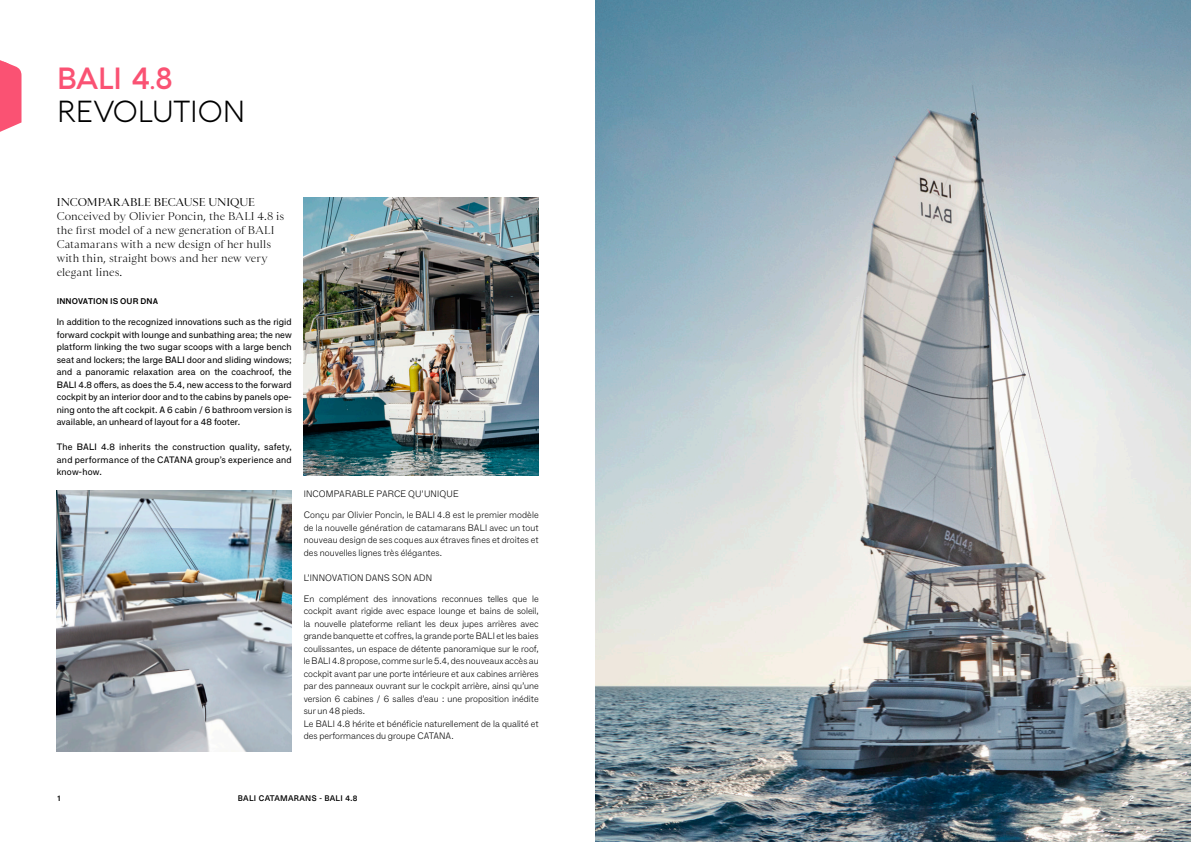
<style>
.page{position:relative;width:1191px;height:842px;background:#fff}
.page>*{position:absolute;margin:0;border:0;box-sizing:border-box;transform-origin:0 0}
.t1{font:300 30px/33px "Aquawax Pro";letter-spacing:-.01em;color:#000}
.t2{font:300 10.5px/14px "Sainte Colombe Web";letter-spacing:-.005em;color:#000}
.t3{font:10.5px "Sainte Colombe Web";letter-spacing:-.01em;color:#000}
.t4{font:100 9px/12.5px "F Grotesk";color:#000;text-align:justify}
.t5{font:9px/12.5px "F Grotesk";letter-spacing:.015em;color:#000;text-align:justify}
.t6{font:500 8px "Neue Haas Unica";letter-spacing:.03em;color:#000}
.t7{font:8px "F Grotesk Demi";letter-spacing:.015em;color:#000}
.t8{font:500 8px "Neue Haas Unica";color:#fff}
.s1{font-weight:600;color:#fa5273}
.s2{color:#fa5273}
</style>
<div class="page">
<img style="left:595px;top:0;width:596px;height:842px">
<img style="left:304px;top:197px;width:235px;height:279px">
<img style="left:57px;top:490px;width:235px;height:262px">
<svg style="left:0;top:60px;width:22px;height:72px"></svg>
<h1 class="t1" style="left:57px;top:60px;width:190px"><span class="s1">BALI 4</span><span class="s2">.</span><span class="s1">8<br></span>REVOLUTION</h1>
<p class="t3" style="left:57px;top:194px;width:200px">INCOMPARABLE BECAUSE UNIQUE</p>
<p class="t2" style="left:57px;top:209px;width:229px">Conceived by Olivier Poncin, the BALI 4.8 is the first model of a new generation of BALI Catamarans with a new design of her hulls with thin, straight bows and her new very elegant lines.</p>
<p class="t7" style="left:57px;top:295px;width:103px">INNOVATION IS OUR DNA</p>
<p class="t5" style="left:57px;top:315px;width:236px">In addition to the recognized innovations such as the rigid forward cockpit with lounge and sunbathing area; the new platform linking the two sugar scoops with a large bench seat and lockers; the large BALI door and sliding windows; and a panoramic relaxation area on the coachroof, the BALI 4.8 offers, as does the 5.4, new access to the forward cockpit by an interior door and to the cabins by panels ope&shy;ning onto the aft cockpit. A 6 cabin / 6 bathroom version is available, an unheard of layout for a 48 footer.</p>
<p class="t5" style="left:57px;top:440px;width:236px">The BALI 4.8 inherits the construction quality, safety, and performance of the CATANA group’s experience and know-how.</p>
<p class="t4" style="left:304px;top:487px;width:157px">INCOMPARABLE PARCE QU’UNIQUE</p>
<p class="t4" style="left:304px;top:508px;width:236px">Conçu par Olivier Poncin, le BALI 4.8 est le premier modèle de la nouvelle génération de catamarans BALI avec un tout nouveau design de ses coques aux étraves fines et droites et des nouvelles lignes très élégantes.</p>
<p class="t4" style="left:304px;top:571px;width:130px">L’INNOVATION DANS SON ADN</p>
<p class="t4" style="left:304px;top:592px;width:236px;text-align:left">En complément des innovations reconnues telles que le cockpit avant rigide avec espace lounge et bains de soleil, la nouvelle plateforme reliant les deux jupes arrières avec grande banquette et coffres, la grande porte BALI et les baies coulissantes, un espace de détente panoramique sur le roof, le BALI 4.8 propose, comme sur le 5.4, des nouveaux accès au cockpit avant par une porte intérieure et aux cabines arrières par des panneaux ouvrant sur le cockpit arrière, ainsi qu’une version 6 cabines / 6 salles d’eau : une proposition inédite sur un 48 pieds.<br>Le BALI 4.8 hérite et bénéficie naturellement de la qualité et des performances du groupe CATANA.</p>
<p class="t6" style="left:57px;top:792px;width:6px">1</p>
<p class="t6" style="left:238px;top:792px;width:121px">BALI CATAMARANS - BALI 4.8</p>
<p class="t8" style="left:1129px;top:792px;width:6px">2</p>
</div>
